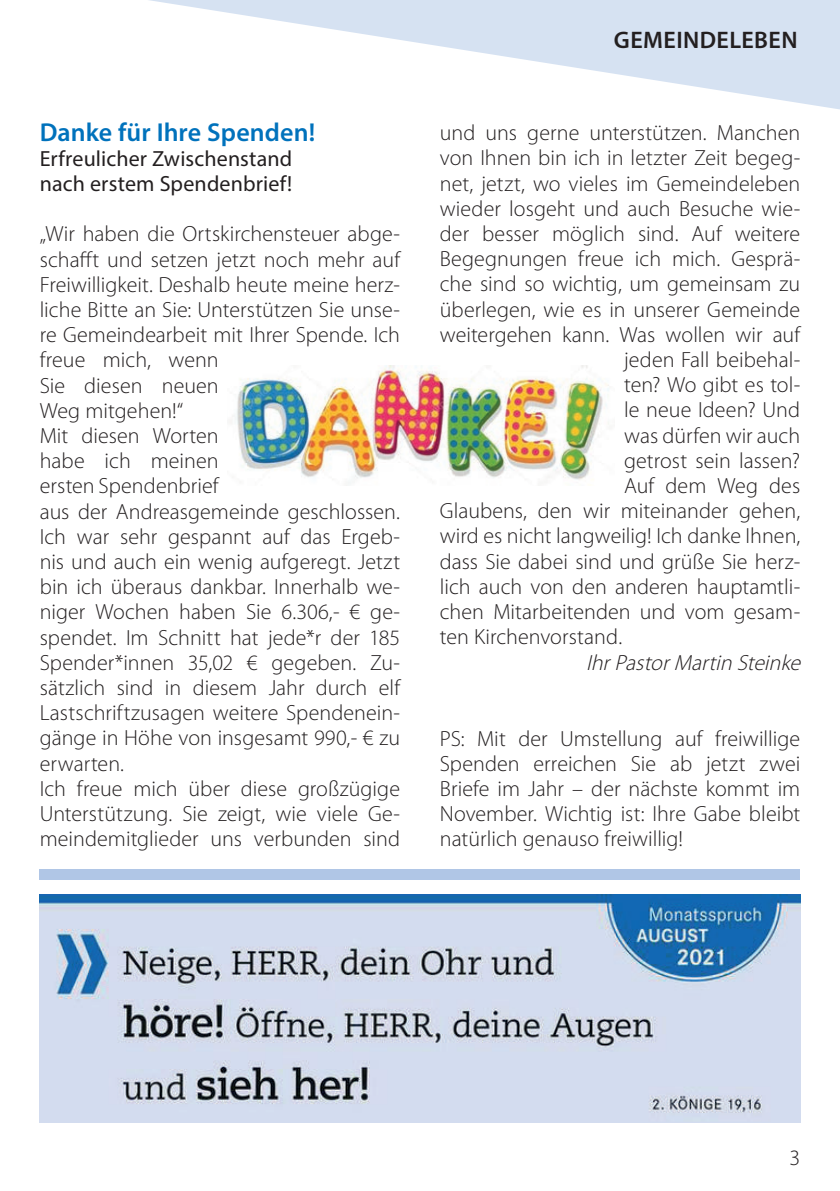
<style>
.page{position:relative;width:840px;height:1191px;background:#fff}
.page>*{position:absolute;margin:0;border:0;box-sizing:border-box;transform-origin:0 0}
.t1{font:600 26px "Myriad Pro";letter-spacing:.005em;color:#0072bc}
.t2{font:600 24px "Myriad Pro";letter-spacing:.02em;color:#231f20}
.t3{font:300 22px/25.2px "Myriad Pro";color:#231f20}
.t4{font:22px/25.2px "Myriad Pro";letter-spacing:.01em;color:#231f20}
.t5{font:italic 300 22px "Myriad Pro";color:#231f20}
</style>
<div class="page">
<div style="left:40px;top:869px;width:759px;height:10px;background:#adc4e5"></div>
<img style="left:40px;top:895px;width:759px;height:228px">
<svg style="left:149px;top:0;width:690px;height:109px"></svg>
<img style="left:230px;top:366px;width:379px;height:120px">
<p class="t1" style="left:40px;top:115px;width:277px">Danke für Ihre Spenden!</p>
<p class="t4" style="left:40px;top:145px;width:254px">Erfreulicher Zwischenstand nach erstem Spendenbrief!</p>
<p class="t3" style="left:40px;top:222px;width:362px">„Wir haben die Ortskirchensteuer abge&shy;schafft und setzen jetzt noch mehr auf<br>Freiwilligkeit. Deshalb heute meine herz&shy;liche Bitte an Sie: Unterstützen Sie unse&shy;re Gemeindearbeit mit Ihrer Spende. Ich freue mich, wenn<br>Sie diesen neuen<br>Weg mitgehen!“<br>Mit diesen Worten<br>habe ich meinen<br>ersten Spendenbrief<br>aus der Andreasgemeinde geschlossen.<br>Ich war sehr gespannt auf das Ergeb&shy;nis und auch ein wenig aufgeregt. Jetzt bin ich überaus dankbar. Innerhalb we&shy;niger Wochen haben Sie 6.306,- € ge&shy;spendet. Im Schnitt hat jede*r der 185<br>Spender*innen 35,02 € gegeben. Zu&shy;sätzlich sind in diesem Jahr durch elf<br>Lastschriftzusagen weitere Spendenein&shy;gänge in Höhe von insgesamt 990,- € zu erwarten.<br>Ich freue mich über diese großzügige<br>Unterstützung. Sie zeigt, wie viele Ge&shy;meindemitglieder uns verbunden sind</p>
<p class="t2" style="left:613px;top:25px;width:185px">GEMEINDELEBEN</p>
<p class="t3" style="left:439px;top:121px;width:362px">und uns gerne unterstützen. Manchen</p>
<p class="t3" style="left:439px;top:146px;width:362px">von Ihnen bin ich in letzter Zeit begeg-</p>
<p class="t3" style="left:439px;top:171px;width:362px">net, jetzt, wo vieles im Gemeindeleben</p>
<p class="t3" style="left:439px;top:196px;width:362px">wieder losgeht und auch Besuche wie-</p>
<p class="t3" style="left:439px;top:221px;width:362px">der besser möglich sind. Auf weitere</p>
<p class="t3" style="left:439px;top:247px;width:362px">Begegnungen freue ich mich. Gesprä-</p>
<p class="t3" style="left:439px;top:272px;width:361px">che sind so wichtig, um gemeinsam zu</p>
<p class="t3" style="left:439px;top:297px;width:362px">überlegen, wie es in unserer Gemeinde</p>
<p class="t3" style="left:439px;top:322px;width:362px">weitergehen kann. Was wollen wir auf</p>
<p class="t3" style="left:623px;top:347px;width:177px">jeden Fall beibehal-</p>
<p class="t3" style="left:623px;top:373px;width:177px">ten? Wo gibt es tol-</p>
<p class="t3" style="left:623px;top:398px;width:177px">le neue Ideen? Und</p>
<p class="t3" style="left:623px;top:423px;width:177px">was dürfen wir auch</p>
<p class="t3" style="left:623px;top:448px;width:177px">getrost sein lassen?</p>
<p class="t3" style="left:623px;top:473px;width:177px">Auf dem Weg des</p>
<p class="t3" style="left:439px;top:499px;width:362px">Glaubens, den wir miteinander gehen,</p>
<p class="t3" style="left:439px;top:524px;width:362px">wird es nicht langweilig! Ich danke Ihnen,</p>
<p class="t3" style="left:439px;top:549px;width:362px">dass Sie dabei sind und grüße Sie herz-</p>
<p class="t3" style="left:439px;top:574px;width:362px">lich auch von den anderen hauptamtli-</p>
<p class="t3" style="left:439px;top:599px;width:362px">chen Mitarbeitenden und vom gesam-</p>
<p class="t3" style="left:439px;top:624px;width:184px">ten Kirchenvorstand.</p>
<p class="t5" style="left:586px;top:650px;width:221px">IhrPastorMartin Steinke</p>
<p class="t3" style="left:439px;top:726px;width:362px;text-align:justify">PS: Mit der Umstellung auf freiwillige Spenden erreichen Sie ab jetzt zwei Briefe im Jahr – der nächste kommt im November. Wichtig ist: Ihre Gabe bleibt natürlich genauso freiwillig!</p>
<p class="t3" style="left:789px;top:1145px;width:12px">3</p>
</div>
